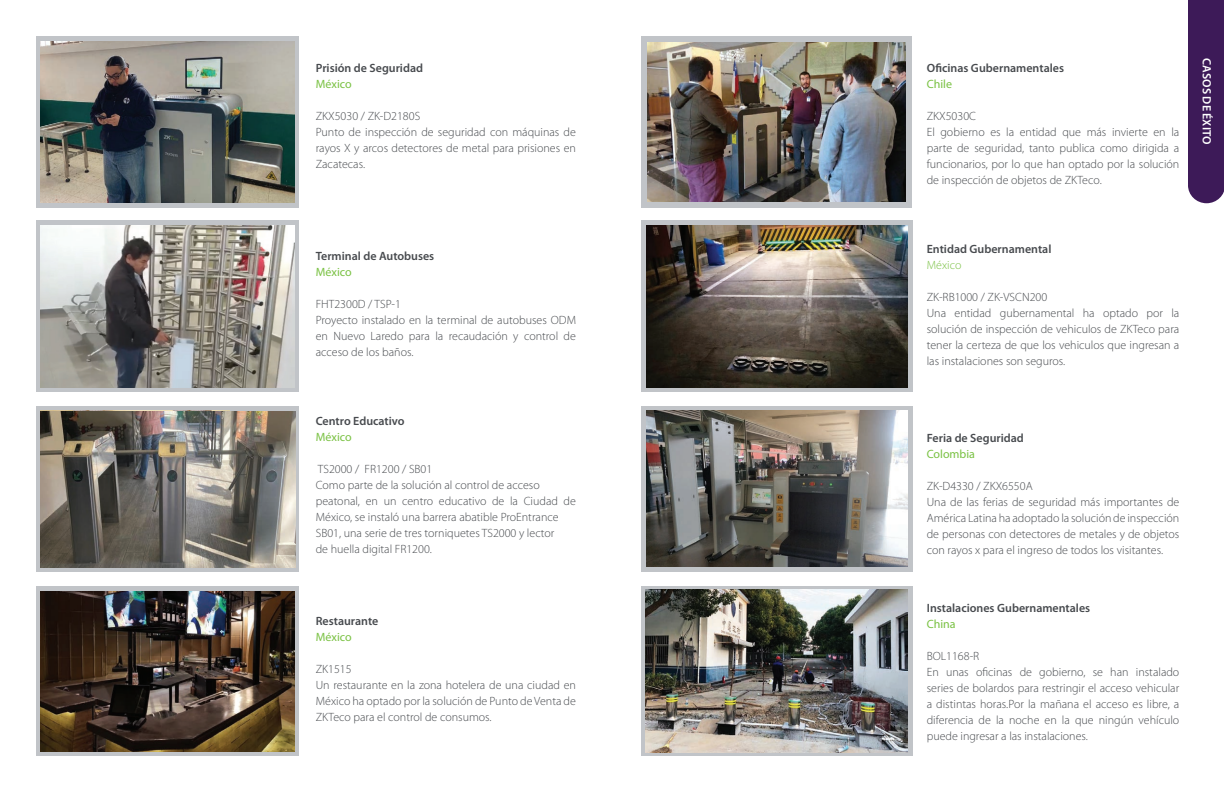
<style>
.page{position:relative;width:1224px;height:792px;background:#fff}
.page>*{position:absolute;margin:0;border:0;box-sizing:border-box;transform-origin:0 0}
.body_text{font:300 12px/16px "Myriad Pro";color:#474a4e;text-align:justify}
.body_text-2{font:600 12px "Myriad Pro";color:#474a4e}
.body_text-3{font:12px "Myriad Pro";color:#79c142}
.t1{font:600 12px "Myriad Pro";color:#fff}
.body_text-4{font:300 12px "Myriad Pro";color:#79c142}
</style>
<div class="page">
<div style="left:1188px;top:0;width:36px;height:184px;background:#3d1a58"></div>
<svg style="left:1188px;top:184px;width:36px;height:19px"></svg>
<div style="left:36px;top:36px;width:262px;height:171px;background:#c1c4c8"></div>
<img style="left:40px;top:41px;width:254px;height:161px">
<div style="left:36px;top:220px;width:262px;height:172px;background:#c1c4c8"></div>
<img style="left:41px;top:225px;width:254px;height:162px">
<div style="left:36px;top:407px;width:262px;height:165px;background:#c1c4c8"></div>
<img style="left:40px;top:411px;width:256px;height:157px">
<div style="left:36px;top:586px;width:262px;height:170px;background:#c1c4c8"></div>
<img style="left:40px;top:592px;width:255px;height:160px">
<div style="left:641px;top:36px;width:271px;height:171px;background:#c1c4c8"></div>
<img style="left:648px;top:42px;width:258px;height:159px">
<div style="left:641px;top:221px;width:271px;height:171px;background:#c1c4c8"></div>
<img style="left:647px;top:225px;width:261px;height:163px">
<div style="left:641px;top:406px;width:271px;height:166px;background:#c1c4c8"></div>
<img style="left:646px;top:411px;width:262px;height:156px">
<svg style="left:641px;top:586px;width:271px;height:170px;fill:#c1c4c8"></svg>
<img style="left:646px;top:590px;width:261px;height:162px">
<p class="body_text-2" style="left:316px;top:60px;width:109px">Prisión de Seguridad</p>
<p class="body_text-3" style="left:316px;top:76px;width:37px">México</p>
<p class="body_text" style="left:316px;top:108px;width:106px">ZKX5030 / ZK-D2180S</p>
<p class="body_text" style="left:316px;top:124px;width:262px">Punto de inspección de seguridad con máquinas de rayos X y arcos detectores de metal para prisiones en Zacatecas.</p>
<p class="body_text-2" style="left:316px;top:248px;width:120px">Terminal de Autobuses</p>
<p class="body_text-3" style="left:316px;top:265px;width:37px">México</p>
<p class="body_text" style="left:316px;top:296px;width:87px">FHT2300D / TSP-1</p>
<p class="body_text" style="left:316px;top:312px;width:262px">Proyecto instalado en la terminal de autobuses ODM en Nuevo Laredo para la recaudación y control de acceso de los baños.</p>
<p class="body_text-2" style="left:316px;top:414px;width:90px">Centro Educativo</p>
<p class="body_text-3" style="left:316px;top:430px;width:37px">México</p>
<p class="body_text" style="left:318px;top:461px;width:116px">TS2000 / FR1200 / SB01</p>
<p class="body_text" style="left:316px;top:477px;width:225px">Como parte de la solución al control de acceso</p>
<p class="body_text" style="left:316px;top:493px;width:262px">peatonal, en un centro educativo de la Ciudad de<br>México, se instaló una barrera abatible ProEntrance</p>
<p class="body_text" style="left:316px;top:525px;width:240px">SB01, una serie de tres torniquetes TS2000 y lector</p>
<p class="body_text" style="left:316px;top:541px;width:118px">de huella digital FR1200.</p>
<p class="body_text-2" style="left:316px;top:613px;width:64px">Restaurante</p>
<p class="body_text-3" style="left:316px;top:629px;width:37px">México</p>
<p class="body_text" style="left:316px;top:661px;width:37px">ZK1515</p>
<p class="body_text" style="left:316px;top:677px;width:262px">Un restaurante en la zona hotelera de una ciudad en México ha optado por la solución de Punto de Venta de ZKTeco para el control de consumos.</p>
<p class="body_text-2" style="left:927px;top:60px;width:139px">Oficinas Gubernamentales</p>
<p class="body_text-3" style="left:927px;top:76px;width:27px">Chile</p>
<p class="body_text" style="left:927px;top:108px;width:51px">ZKX5030C</p>
<p class="body_text" style="left:927px;top:124px;width:254px">El gobierno es la entidad que más invierte en la parte de seguridad, tanto publica como dirigida a funcionarios, por lo que han optado por la solución de inspección de objetos de ZKTeco.</p>
<p class="body_text-2" style="left:927px;top:242px;width:126px">Entidad Gubernamental</p>
<p class="body_text-4" style="left:927px;top:258px;width:36px">México</p>
<p class="body_text" style="left:927px;top:289px;width:122px">ZK-RB1000 / ZK-VSCN200</p>
<p class="body_text" style="left:927px;top:305px;width:254px">Una entidad gubernamental ha optado por la solución de inspección de vehiculos de ZKTeco para tener la certeza de que los vehiculos que ingresan a las instalaciones son seguros.</p>
<p class="t1" style="left:1215px;top:58px;width:87px;rotate:90deg">CASOS DE ÉXITO</p>
<p class="body_text-2" style="left:927px;top:431px;width:99px">Feria de Seguridad</p>
<p class="body_text-3" style="left:927px;top:447px;width:50px">Colombia</p>
<p class="body_text" style="left:927px;top:478px;width:107px">ZK-D4330 / ZKX6550A</p>
<p class="body_text" style="left:927px;top:494px;width:254px">Una de las ferias de seguridad más importantes de América Latina ha adoptado la solución de inspección de personas con detectores de metales y de objetos con rayos x para el ingreso de todos los visitantes.</p>
<p class="body_text-2" style="left:927px;top:600px;width:165px">Instalaciones Gubernamentales</p>
<p class="body_text-3" style="left:927px;top:616px;width:30px">China</p>
<p class="body_text" style="left:927px;top:647px;width:54px">BOL1168-R</p>
<p class="body_text" style="left:927px;top:663px;width:254px">En unas oficinas de gobierno, se han instalado series de bolardos para restringir el acceso vehicular a distintas horas.Por la mañana el acceso es libre, a diferencia de la noche en la que ningún vehículo puede ingresar a las instalaciones.</p>
</div>
